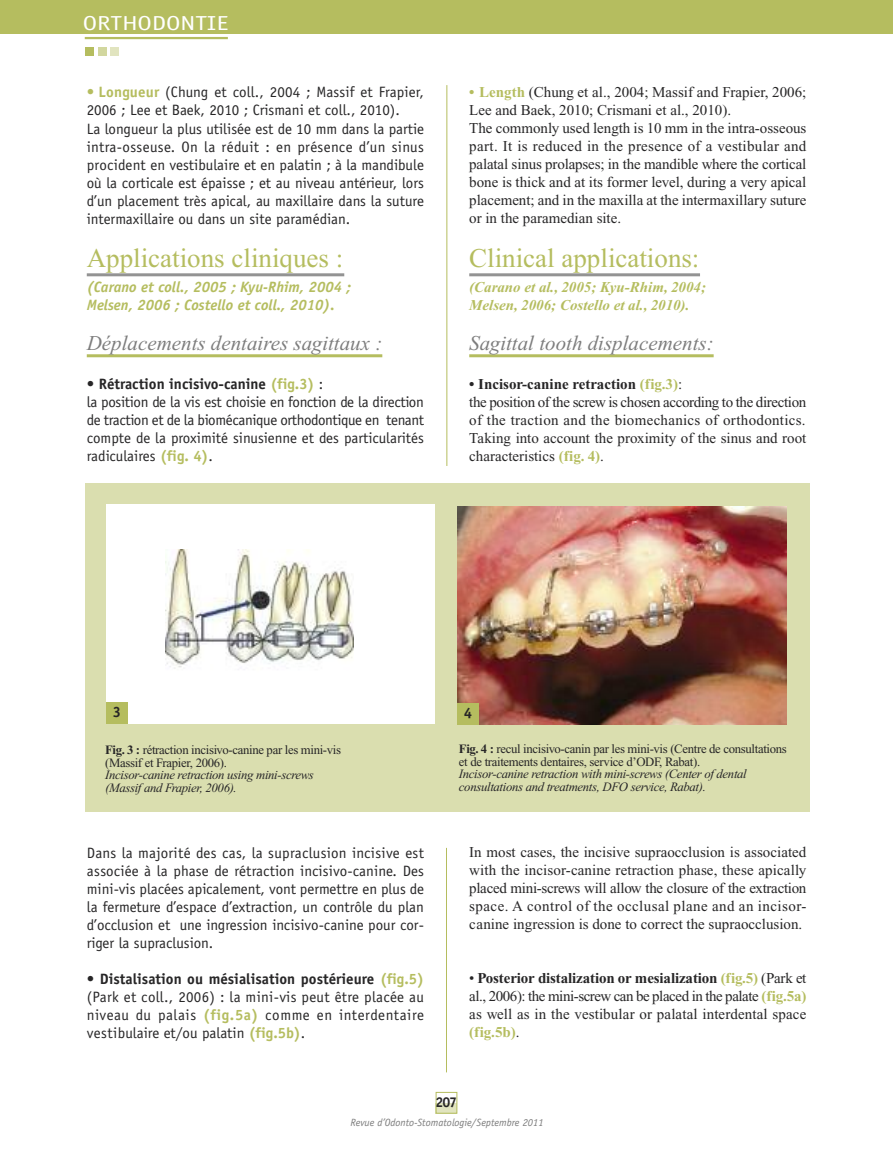
<style>
.page{position:relative;width:893px;height:1149px;background:#fff}
.page>*{position:absolute;margin:0;border:0;box-sizing:border-box;transform-origin:0 0}
.t1{font:27px "Times New Roman";color:#b5bd5f}
.t2{font:italic 21px "Times New Roman";color:#7d7d7d}
.t3{font:20.25px "Officina Sans";color:#fff;scale:1.28 1}
.t4{font:15px/18px "Times New Roman";color:#272627}
.t5{font:15px/18px "Officina Sans";color:#272627;text-align:justify}
.t6{font:15px/18px "Officina Sans";letter-spacing:-.02em;color:#272627}
.t7{font:italic 700 15px/18px "Officina Sans";color:#b5bd5f}
.t8{font:italic 700 15px/18px "Times New Roman";color:#b5bd5f}
.t9{font:700 15px "Officina Sans";color:#272627}
.t10{font:700 14.25px "Officina Sans";color:#272627}
.t11{font:12.75px/12.8px "Times New Roman";letter-spacing:-.025em;color:#272627}
.t12{font:italic 12.75px/12.8px "Times New Roman";letter-spacing:-.025em;color:#272627}
.t13{font:italic 10.5px "Officina Sans";color:#7d7d7d}
.s1{font-weight:700;color:#b5bd5f}
.s2{font-weight:700}
</style>
<div class="page">
<div style="left:436px;top:1102px;width:21px;height:11px;background:#e1e4bf"></div>
<div style="left:436px;top:1091px;width:21px;height:22px;border:1px solid #b5bd5f"></div>
<div style="left:0;top:0;width:893px;height:34px;background:#b5bd5f"></div>
<div style="left:85px;top:47px;width:9px;height:8px;background:#b5bd5f"></div>
<div style="left:98px;top:47px;width:8px;height:8px;background:#d2d79f"></div>
<div style="left:111px;top:47px;width:8px;height:8px;background:#e1e4bf"></div>
<hr style="left:85px;top:37px;width:143px;height:2px;background:#b5bd5f">
<hr style="left:87px;top:273px;width:257px;height:3px;background:#939393">
<hr style="left:87px;top:354px;width:295px;height:3px;background:#b5bd5f">
<hr style="left:469px;top:273px;width:231px;height:3px;background:#939393">
<hr style="left:469px;top:354px;width:245px;height:3px;background:#b5bd5f">
<hr style="left:446px;top:85px;width:1px;height:381px;background:#b5bd5f">
<div style="left:85px;top:483px;width:725px;height:328px;background:#dadeaf"></div>
<div style="left:106px;top:503px;width:329px;height:220px;background:#fff"></div>
<img style="left:166px;top:549px;width:188px;height:120px">
<div style="left:106px;top:702px;width:22px;height:21px;background:#b5bd5f"></div>
<img style="left:457px;top:506px;width:329px;height:217px">
<div style="left:457px;top:703px;width:22px;height:21px;background:#b5bd5f"></div>
<hr style="left:446px;top:847px;width:1px;height:224px;background:#b5bd5f">
<h3 class="t3" style="left:83px;top:15px;width:115px">ORTHODONTIE</h3>
<p class="t5" style="left:87px;top:85px;width:339px;text-align:left"><span class="s1">• Longueur</span> (Chung et coll., 2004 ; Massif et Frapier, 2006 ; Lee et Baek, 2010 ; Crismani et coll., 2010).<br>La longueur la plus utilisée est de 10 mm dans la partie intra-osseuse. On la réduit : en présence d’un sinus procident en vestibulaire et en palatin ; à la mandibule où la corticale est épaisse ; et au niveau antérieur, lors d’un placement très apical, au maxillaire dans la suture intermaxillaire ou dans un site paramédian.</p>
<h1 class="t1" style="left:87px;top:242px;width:258px">Applications cliniques :</h1>
<p class="t7" style="left:87px;top:279px;width:266px">(Carano et coll., 2005 ; Kyu-Rhim, 2004 ;<br>Melsen, 2006 ; Costello et coll., 2010).</p>
<h2 class="t2" style="left:87px;top:335px;width:297px">Déplacements dentaires sagittaux :</h2>
<p class="t6" style="left:87px;top:376px;width:339px"><span class="s2">• Rétraction incisivo-canine</span> <span class="s1">(fig.3)</span> :<br>la position de la vis est choisie en fonction de la direction de traction et de la biomécanique orthodontique en tenant compte de la proximité sinusienne et des particularités radiculaires <span class="s1">(fig. 4)</span>.</p>
<p class="t4" style="left:469px;top:84px;width:339px"><span class="s1">• Length</span> (Chung et al., 2004; Massif and Frapier, 2006; Lee and Baek, 2010; Crismani et al., 2010).<br>The commonly used length is 10 mm in the intra-osseous part. It is reduced in the presence of a vestibular and palatal sinus prolapses; in the mandible where the cortical bone is thick and at its former level, during a very apical placement; and in the maxilla at the intermaxillary suture or in the paramedian site.</p>
<h1 class="t1" style="left:469px;top:242px;width:232px">Clinical applications:</h1>
<p class="t8" style="left:469px;top:279px;width:238px">(Carano et al., 2005; Kyu-Rhim, 2004;<br>Melsen, 2006; Costello et al., 2010).</p>
<h2 class="t2" style="left:469px;top:335px;width:246px">Sagittal tooth displacements:</h2>
<p class="t4" style="left:469px;top:376px;width:339px"><span class="s2">• Incisor-canine retraction</span> <span class="s1">(fig.3)</span>:<br>the position of the screw is chosen according to the direction of the traction and the biomechanics of orthodontics.<br>Taking into account the proximity of the sinus and root characteristics <span class="s1">(fig. 4)</span>.</p>
<p class="t9" style="left:113px;top:705px;width:10px">3</p>
<p class="t11" style="left:105px;top:744px;width:237px"><span class="s2">Fig. 3 :</span> rétraction incisivo-canine par les mini-vis (Massif et Frapier, 2006).</p>
<p class="t12" style="left:105px;top:769px;width:210px">Incisor-canine retraction using mini-screws (Massif and Frapier, 2006).</p>
<p class="t5" style="left:87px;top:844px;width:339px">Dans la majorité des cas, la supraclusion incisive est associée à la phase de rétraction incisivo-canine. Des mini-vis placées apicalement, vont permettre en plus de la fermeture d’espace d’extraction, un contrôle du plan d’occlusion et une ingression incisivo-canine pour cor&shy;riger la supraclusion.</p>
<p class="t5" style="left:87px;top:970px;width:339px">• <span class="s2">Distalisation ou mésialisation postérieure</span> <span class="s1">(fig.5) </span>(Park et coll., 2006) : la mini-vis peut être placée au niveau du palais <span class="s1">(fig.5a)</span> comme en interdentaire vestibulaire et/ou palatin <span class="s1">(fig.5b)</span>.</p>
<p class="t9" style="left:464px;top:706px;width:10px">4</p>
<p class="t11" style="left:459px;top:743px;width:329px"><span class="s2">Fig. 4 :</span> recul incisivo-canin par les mini-vis (Centre de consultations et de traitements dentaires, service d’ODF, Rabat).</p>
<p class="t12" style="left:459px;top:768px;width:289px">Incisor-canine retraction with mini-screws (Center of dental consultations and treatments, DFO service, Rabat).</p>
<p class="t4" style="left:469px;top:844px;width:339px;text-align:justify">In most cases, the incisive supraocclusion is associated with the incisor-canine retraction phase, these apically placed mini-screws will allow the closure of the extraction space. A control of the occlusal plane and an incisor&shy;canine ingression is done to correct the supraocclusion.</p>
<p class="t4" style="left:469px;top:970px;width:339px;text-align:justify">• <span class="s2">Posterior distalization or mesialization</span> <span class="s1">(fig.5)</span> (Park et al., 2006): the mini-screw can be placed in the palate <span class="s1">(fig.5a) </span>as well as in the vestibular or palatal interdental space <span class="s1">(fig.5b)</span>.</p>
<p class="t10" style="left:435px;top:1096px;width:23px">207</p>
<p class="t13" style="left:350px;top:1117px;width:195px">Revue d’Odonto-Stomatologie/Septembre 2011</p>
</div>
